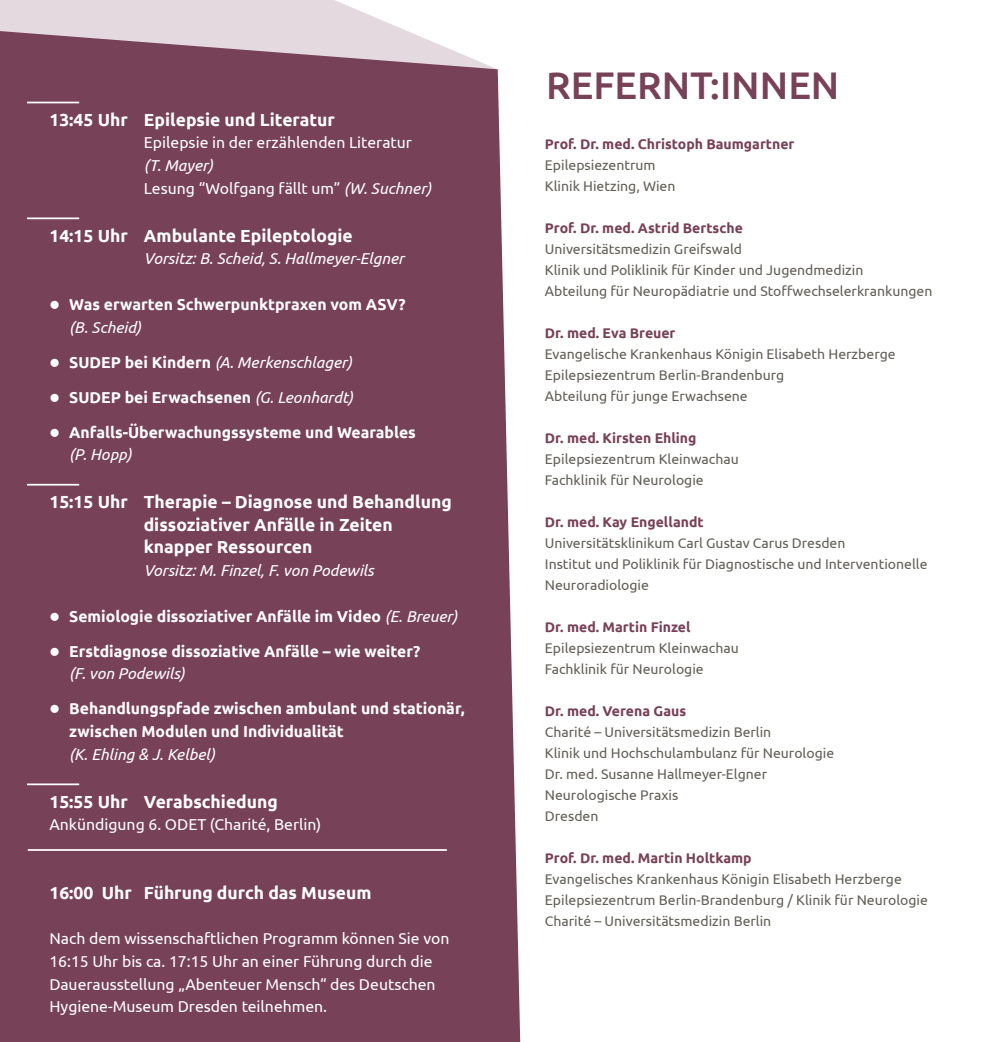
<style>
.page{position:relative;width:993px;height:1042px;background:#fff}
.page>*{position:absolute;margin:0;border:0;box-sizing:border-box;transform-origin:0 0}
.t1{font:500 38.5px "Ubuntu";color:#774157}
.t2{font:700 17.5px/22.8px "Ubuntu";color:#fff}
.t3{font:700 15.75px/22.8px "Ubuntu";color:#fff}
.t4{font:15.75px/22.8px "Ubuntu";color:#fff}
.t5{font:italic 15.75px "Ubuntu";color:#fff}
.t6{font:14px/21px "Ubuntu";color:#625f57}
.t7{font:700 14px "Ubuntu";color:#774157}
.s1{font-style:italic}
.s2{font-weight:400;font-style:italic}
.s3{font-weight:700;font-style:normal}
</style>
<div class="page">
<div style="left:0;top:69px;width:520px;height:973px;background:#774157"></div>
<hr style="left:27px;top:102px;width:52px;height:1px;background:#fff">
<hr style="left:27px;top:217px;width:52px;height:2px;background:#fff">
<hr style="left:27px;top:484px;width:52px;height:1px;background:#fff">
<hr style="left:27px;top:783px;width:52px;height:2px;background:#fff">
<svg style="left:0;top:0;width:497px;height:91px;background:#b699a5"></svg>
<hr style="left:28px;top:849px;width:418px;height:2px;background:#fff">
<svg style="left:60px;top:310px;width:16px;height:1px"></svg>
<svg style="left:60px;top:367px;width:16px;height:1px"></svg>
<svg style="left:60px;top:402px;width:16px;height:1px"></svg>
<svg style="left:60px;top:437px;width:16px;height:1px"></svg>
<svg style="left:60px;top:622px;width:16px;height:1px"></svg>
<svg style="left:60px;top:657px;width:16px;height:1px"></svg>
<svg style="left:60px;top:714px;width:16px;height:1px"></svg>
<p class="t2" style="left:49px;top:108px;width:287px">13:45 Uhr Epilepsie und Literatur</p>
<p class="t4" style="left:144px;top:131px;width:269px">Epilepsie in der erzählenden Literatur</p>
<p class="t4" style="left:144px;top:154px;width:289px"><span class="s1">(T. Mayer)<br></span>Lesung “Wolfgang fällt um” <span class="s1">(W. Suchner)</span></p>
<p class="t2" style="left:49px;top:224px;width:305px">14:15 Uhr Ambulante Epileptologie</p>
<p class="t5" style="left:144px;top:249px;width:261px">Vorsitz: B. Scheid, S. Hallmeyer-Elgner</p>
<p class="t3" style="left:69px;top:293px;width:337px;text-indent:-20px">● Was erwarten Schwerpunktpraxen vom ASV? <span class="s2">(B. Scheid)</span></p>
<p class="t5" style="left:49px;top:352px;width:304px">● <span class="s3">SUDEP bei Kindern</span> (A. Merkenschlager)</p>
<p class="t3" style="left:49px;top:385px;width:305px">● SUDEP bei Erwachsenen <span class="s2">(G. Leonhardt)</span></p>
<p class="t3" style="left:69px;top:420px;width:348px;text-indent:-20px">● Anfalls-Überwachungssysteme und Wearables <span class="s2">(P. Hopp)</span></p>
<p class="t2" style="left:144px;top:490px;width:309px;text-indent:-94px">15:15 Uhr Therapie – Diagnose und Behandlung dissoziativer Anfälle in Zeiten knapper Ressourcen</p>
<p class="t5" style="left:144px;top:561px;width:231px">Vorsitz: M. Finzel, F. von Podewils</p>
<p class="t3" style="left:49px;top:604px;width:409px">● Semiologie dissoziativer Anfälle im Video <span class="s2">(E. Breuer)</span></p>
<p class="t3" style="left:69px;top:639px;width:352px;text-indent:-20px">● Erstdiagnose dissoziative Anfälle – wie weiter? <span class="s2">(F. von Podewils)</span></p>
<p class="t3" style="left:69px;top:697px;width:397px;text-indent:-20px">● Behandlungspfade zwischen ambulant und stationär, zwischen Modulen und Individualität</p>
<p class="t5" style="left:69px;top:745px;width:147px">(K. Ehling &amp; J. Kelbel)</p>
<p class="t2" style="left:49px;top:789px;width:230px">15:55 Uhr Verabschiedung</p>
<p class="t4" style="left:49px;top:813px;width:273px">Ankündigung 6. ODET (Charité, Berlin)</p>
<p class="t2" style="left:49px;top:880px;width:323px">16:00 Uhr Führung durch das Museum</p>
<p class="t4" style="left:49px;top:926px;width:401px">Nach dem wissenschaftlichen Programm können Sie von 16:15 Uhr bis ca. 17:15 Uhr an einer Führung durch die Dauerausstellung „Abenteuer Mensch“ des Deutschen Hygiene-Museum Dresden teilnehmen.</p>
<h1 class="t1" style="left:546px;top:61px;width:295px">REFERNT:INNEN</h1>
<p class="t7" style="left:544px;top:135px;width:251px">Prof. Dr. med. Christoph Baumgartner</p>
<p class="t6" style="left:544px;top:154px;width:132px">Epilepsiezentrum<br>Klinik Hietzing, Wien</p>
<p class="t7" style="left:544px;top:219px;width:199px">Prof. Dr. med. Astrid Bertsche</p>
<p class="t6" style="left:544px;top:238px;width:389px">Universitätsmedizin Greifswald<br>Klinik und Poliklinik für Kinder und Jugendmedizin<br>Abteilung für Neuropädiatrie und Stoffwechselerkrankungen</p>
<p class="t7" style="left:544px;top:324px;width:132px">Dr. med. Eva Breuer</p>
<p class="t6" style="left:544px;top:343px;width:352px">Evangelische Krankenhaus Königin Elisabeth Herzberge<br>Epilepsiezentrum Berlin-Brandenburg<br>Abteilung für junge Erwachsene</p>
<p class="t7" style="left:544px;top:429px;width:153px">Dr. med. Kirsten Ehling</p>
<p class="t6" style="left:544px;top:448px;width:195px">Epilepsiezentrum Kleinwachau<br>Fachklinik für Neurologie</p>
<p class="t7" style="left:544px;top:513px;width:160px">Dr. med. Kay Engellandt</p>
<p class="t6" style="left:544px;top:532px;width:384px">Universitätsklinikum Carl Gustav Carus Dresden<br>Institut und Poliklinik für Diagnostische und Interventionelle<br>Neuroradiologie</p>
<p class="t7" style="left:544px;top:618px;width:147px">Dr. med. Martin Finzel</p>
<p class="t6" style="left:544px;top:637px;width:195px">Epilepsiezentrum Kleinwachau<br>Fachklinik für Neurologie</p>
<p class="t7" style="left:544px;top:702px;width:143px">Dr. med. Verena Gaus</p>
<p class="t6" style="left:544px;top:721px;width:291px">Charité – Universitätsmedizin Berlin<br>Klinik und Hochschulambulanz für Neurologie<br>Dr. med. Susanne Hallmeyer-Elgner<br>Neurologische Praxis<br>Dresden</p>
<p class="t7" style="left:544px;top:849px;width:208px">Prof. Dr. med. Martin Holtkamp</p>
<p class="t6" style="left:544px;top:868px;width:384px">Evangelisches Krankenhaus Königin Elisabeth Herzberge<br>Epilepsiezentrum Berlin-Brandenburg / Klinik für Neurologie<br>Charité – Universitätsmedizin Berlin</p>
</div>
